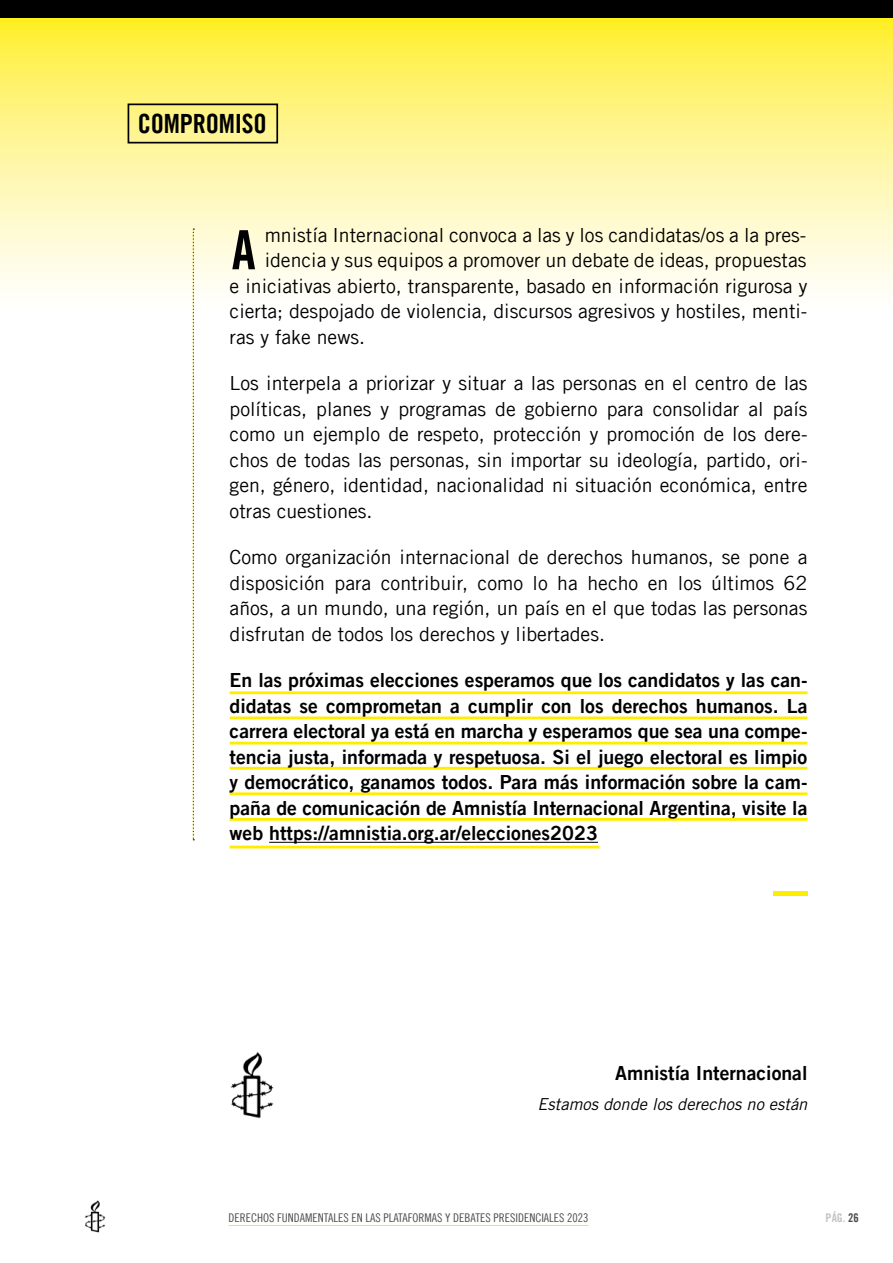
<style>
.page{position:relative;width:893px;height:1263px;background:#fff}
.page>*{position:absolute;margin:0;border:0;box-sizing:border-box;transform-origin:0 0}
.t1{font:54.15px "Amnesty Trade Gothic Bd Cn 20";color:#000}
.t2{font:26.55px "Amnesty Trade Gothic Bd Cn 20";letter-spacing:-.01em;color:#000}
.t3{font:19.5px/25.5px "Amnesty Trade Gothic";color:#000;text-align:justify}
.t4{font:19.5px/25.5px "Amnesty Trade Gothic Bd 2";color:#000;text-align:justify}
.t5{font:italic 16.5px "Amnesty Trade Gothic";color:#000}
.t6{font:12px "Amnesty Trade Gothic Cn 18";color:#4d4c4c}
.t7{font:12px "Amnesty Trade Gothic Bd Cn 20";color:#c4c4c4}
.s1{color:#4d4c4c}
</style>
<div class="page">
<img style="left:85px;top:1200px;width:20px;height:33px">
<hr style="left:229px;top:1225px;width:359px;height:1px;background:#ffed00">
<svg style="left:0;top:17px;width:893px;height:291px;background:#fdf5a0"></svg>
<svg style="left:193px;top:229px;width:1px;height:611px"></svg>
<div style="left:0;top:0;width:893px;height:17px;background:#000"></div>
<hr style="left:269px;top:842px;width:329px;height:1px;background:#000">
<div style="left:128px;top:103px;width:150px;height:40px;border:2px solid #000"></div>
<img style="left:230px;top:1052px;width:44px;height:67px">
<hr style="left:773px;top:891px;width:34px;height:4px;background:#ffed00">
<hr style="left:230px;top:691px;width:577px;height:3px;background:#ffed00">
<hr style="left:230px;top:716px;width:577px;height:3px;background:#ffed00">
<hr style="left:230px;top:742px;width:577px;height:2px;background:#ffed00">
<hr style="left:230px;top:767px;width:577px;height:3px;background:#ffed00">
<hr style="left:230px;top:792px;width:577px;height:3px;background:#ffed00">
<hr style="left:230px;top:818px;width:577px;height:3px;background:#ffed00">
<hr style="left:230px;top:846px;width:370px;height:2px;background:#ffed00">
<h2 class="t2" style="left:138px;top:107px;width:130px">COMPROMISO</h2>
<p class="t3" style="left:265px;top:222px;width:543px">mnistía Internacional convoca a las y los candidatas/os a la pres-</p>
<h1 class="t1" style="left:232px;top:217px;width:26px">A</h1>
<p class="t3" style="left:230px;top:247px;width:579px;text-indent:35px">idencia y sus equipos a promover un debate de ideas, propuestas e iniciativas abierto, transparente, basado en información rigurosa y cierta; despojado de violencia, discursos agresivos y hostiles, menti&shy;ras y fake news.</p>
<p class="t3" style="left:230px;top:370px;width:579px">Los interpela a priorizar y situar a las personas en el centro de las políticas, planes y programas de gobierno para consolidar al país como un ejemplo de respeto, protección y promoción de los dere&shy;chos de todas las personas, sin importar su ideología, partido, ori&shy;gen, género, identidad, nacionalidad ni situación económica, entre otras cuestiones.</p>
<p class="t3" style="left:230px;top:544px;width:579px">Como organización internacional de derechos humanos, se pone a disposición para contribuir, como lo ha hecho en los últimos 62 años, a un mundo, una región, un país en el que todas las personas disfrutan de todos los derechos y libertades.</p>
<p class="t4" style="left:230px;top:667px;width:579px">En las próximas elecciones esperamos que los candidatos y las can&shy;didatas se comprometan a cumplir con los derechos humanos. La carrera electoral ya está en marcha y esperamos que sea una compe&shy;tencia justa, informada y respetuosa. Si el juego electoral es limpio y democrático, ganamos todos. Para más información sobre la cam&shy;paña de comunicación de Amnistía Internacional Argentina, visite la web https://amnistia.org.ar/elecciones2023</p>
<p class="t4" style="left:615px;top:1060px;width:194px">Amnistía Internacional</p>
<p class="t5" style="left:538px;top:1094px;width:271px">Estamos donde los derechos no están</p>
<p class="t6" style="left:229px;top:1210px;width:362px">DERECHOS FUNDAMENTALES EN LAS PLATAFORMAS Y DEBATES PRESIDENCIALES 2023</p>
<p class="t7" style="left:826px;top:1210px;width:35px">PÁG. <span class="s1">26</span></p>
</div>
